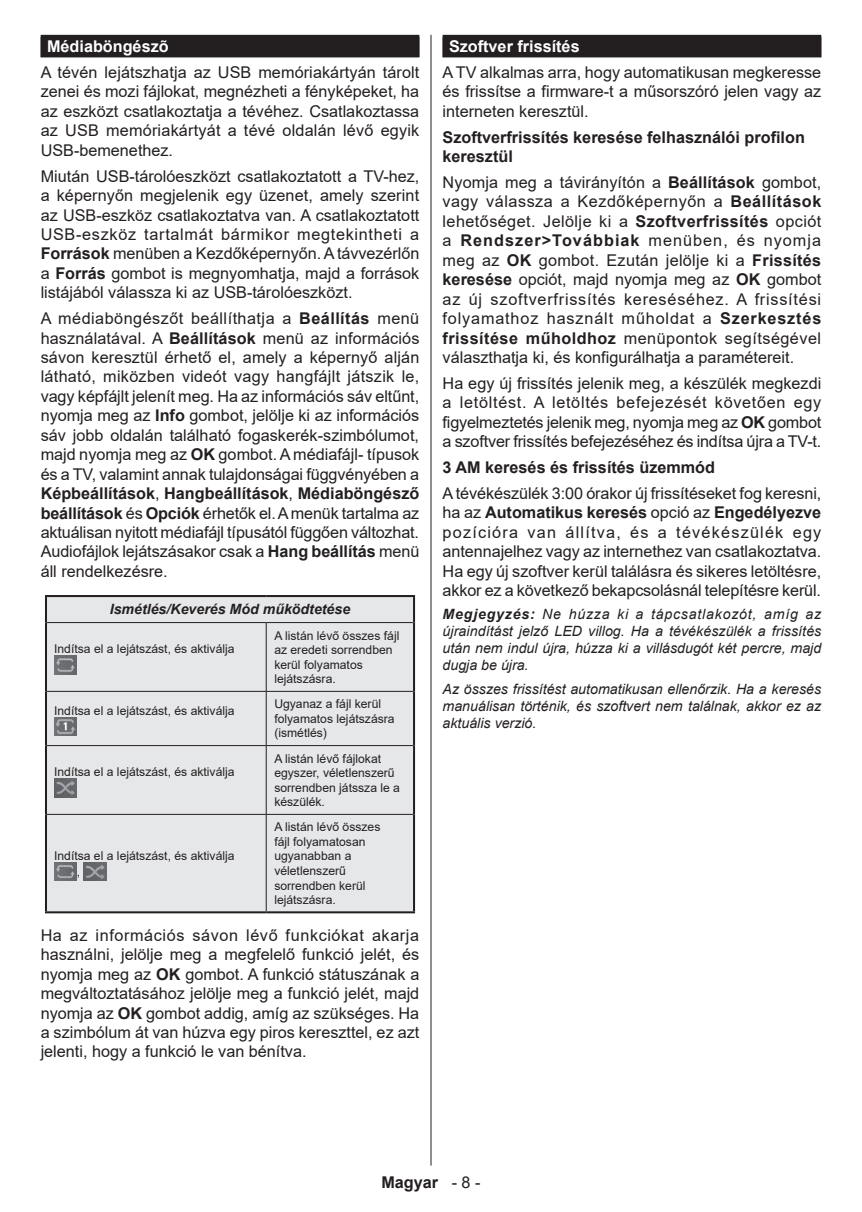
<style>
.page{position:relative;width:862px;height:1212px;background:#fff}
.page>*{position:absolute;margin:0;border:0;box-sizing:border-box;transform-origin:0 0}
.t1{font:16.2px/19.3px "Arial";color:#231f20;text-align:justify}
.t2{font:700 16.2px/19.3px "Arial";color:#231f20}
.t3{font:700 16.2px "Arial";color:#fff}
.t4{font:italic 14.17px/17.1px "Arial";color:#231f20;text-align:justify}
.t5{font:italic 700 14.17px "Arial";color:#231f20}
.t6{font:12.15px/14.6px "Arial";color:#231f20}
.s1{font-weight:700}
.s2{font-weight:400}
</style>
<div class="page">
<hr style="left:430px;top:35px;width:1px;height:1130px;background:#231f20">
<div style="left:41px;top:35px;width:378px;height:22px;background:#231f20"></div>
<div style="left:47px;top:597px;width:366px;height:314px;background:#e6e7e9"></div>
<hr style="left:45px;top:595px;width:221px;height:2px;background:#231f20">
<hr style="left:45px;top:597px;width:2px;height:25px;background:#231f20">
<hr style="left:266px;top:595px;width:149px;height:2px;background:#231f20">
<hr style="left:45px;top:622px;width:2px;height:69px;background:#231f20">
<hr style="left:413px;top:622px;width:2px;height:69px;background:#231f20">
<hr style="left:45px;top:691px;width:2px;height:54px;background:#231f20">
<hr style="left:413px;top:691px;width:2px;height:54px;background:#231f20">
<hr style="left:45px;top:745px;width:2px;height:69px;background:#231f20">
<hr style="left:413px;top:745px;width:2px;height:69px;background:#231f20">
<hr style="left:45px;top:814px;width:2px;height:97px;background:#231f20">
<hr style="left:413px;top:814px;width:2px;height:97px;background:#231f20">
<hr style="left:45px;top:911px;width:221px;height:2px;background:#231f20">
<hr style="left:266px;top:911px;width:149px;height:2px;background:#231f20">
<hr style="left:47px;top:622px;width:219px;height:1px;background:#231f20">
<hr style="left:266px;top:622px;width:147px;height:1px;background:#231f20">
<hr style="left:266px;top:623px;width:1px;height:68px;background:#231f20">
<hr style="left:47px;top:691px;width:219px;height:1px;background:#231f20">
<hr style="left:266px;top:691px;width:147px;height:1px;background:#231f20">
<hr style="left:266px;top:692px;width:1px;height:53px;background:#231f20">
<hr style="left:47px;top:745px;width:219px;height:1px;background:#231f20">
<hr style="left:413px;top:597px;width:2px;height:25px;background:#231f20">
<hr style="left:266px;top:745px;width:147px;height:1px;background:#231f20">
<hr style="left:266px;top:746px;width:1px;height:68px;background:#231f20">
<hr style="left:47px;top:814px;width:219px;height:1px;background:#231f20">
<hr style="left:266px;top:814px;width:147px;height:1px;background:#231f20">
<hr style="left:266px;top:815px;width:1px;height:96px;background:#231f20">
<img style="left:54px;top:656px;width:23px;height:18px">
<img style="left:54px;top:717px;width:23px;height:19px">
<img style="left:54px;top:779px;width:23px;height:18px">
<img style="left:54px;top:862px;width:23px;height:18px">
<img style="left:83px;top:862px;width:23px;height:18px">
<div style="left:442px;top:35px;width:378px;height:22px;background:#231f20"></div>
<p class="t3" style="left:47px;top:35px;width:123px">Médiaböngészõ</p>
<p class="t1" style="left:41px;top:63px;width:380px">A tévén lejátszhatja az USB memóriakártyán tárolt zenei és mozi fájlokat, megnézheti a fényképeket, ha az eszközt csatlakoztatja a tévéhez. Csatlakoztassa az USB memóriakártyát a tévé oldalán lévő egyik USB-bemenethez.</p>
<p class="t1" style="left:41px;top:166px;width:380px">Miután USB-tárolóeszközt csatlakoztatott a TV-hez, a képernyőn megjelenik egy üzenet, amely szerint az USB-eszköz csatlakoztatva van. A csatlakoztatott USB-eszköz tartalmát bármikor megtekintheti a <span class="s1">Források</span> menüben a Kezdőképernyőn. A távvezérlőn a <span class="s1">Forrás</span> gombot is megnyomhatja, majd a források listájából válassza ki az USB-tárolóeszközt.</p>
<p class="t1" style="left:41px;top:309px;width:380px">A médiaböngészőt beállíthatja a <span class="s1">Beállítás</span> menü használatával. A <span class="s1">Beállítások</span> menü az információs sávon keresztül érhető el, amely a képernyő alján látható, miközben videót vagy hangfájlt játszik le, vagy képfájlt jelenít meg. Ha az információs sáv eltűnt, nyomja meg az <span class="s1">Info</span> gombot, jelölje ki az információs sáv jobb oldalán található fogaskerék-szimbólumot, majd nyomja meg az <span class="s1">OK</span> gombot. A médiafájl- típusok és a TV, valamint annak tulajdonságai függvényében a <span class="s1">Képbeállítások</span>, <span class="s1">Hangbeállítások</span>, <span class="s1">Médiaböngésző beállítások</span> és <span class="s1">Opciók</span> érhetők el. A menük tartalma az aktuálisan nyitott médiafájl típusától függően változhat.<br>Audiofájlok lejátszásakor csak a <span class="s1">Hang beállítás</span> menü áll rendelkezésre.</p>
<p class="t5" style="left:110px;top:600px;width:242px">Ismétlés/Keverés Mód működtetése</p>
<p class="t6" style="left:54px;top:642px;width:182px">Indítsa el a lejátszást, és aktiválja</p>
<p class="t6" style="left:274px;top:628px;width:126px">A listán lévő összes fájl az eredeti sorrendben kerül folyamatos lejátszásra.</p>
<p class="t6" style="left:54px;top:703px;width:182px">Indítsa el a lejátszást, és aktiválja</p>
<p class="t6" style="left:274px;top:697px;width:122px">Ugyanaz a fájl kerül folyamatos lejátszásra (ismétlés)</p>
<p class="t6" style="left:54px;top:765px;width:182px">Indítsa el a lejátszást, és aktiválja</p>
<p class="t6" style="left:274px;top:751px;width:127px">A listán lévő fájlokat egyszer, véletlenszerű sorrendben játssza le a készülék.</p>
<p class="t6" style="left:274px;top:820px;width:108px">A listán lévő összes fájl folyamatosan ugyanabban a véletlenszerű sorrendben kerül lejátszásra.</p>
<p class="t1" style="left:41px;top:925px;width:380px">Ha az információs sávon lévő funkciókat akarja használni, jelölje meg a megfelelő funkció jelét, és nyomja meg az <span class="s1">OK</span> gombot. A funkció státuszának a megváltoztatásához jelölje meg a funkció jelét, majd nyomja az <span class="s1">OK</span> gombot addig, amíg az szükséges. Ha a szimbólum át van húzva egy piros kereszttel, ez azt jelenti, hogy a funkció le van bénítva.</p>
<p class="t6" style="left:77px;top:847px;width:159px;line-height:16.2px;text-indent:-23px">Indítsa el a lejátszást, és aktiválja ,</p>
<p class="t3" style="left:448px;top:35px;width:132px">Szoftver frissítés</p>
<p class="t1" style="left:442px;top:63px;width:380px">A TV alkalmas arra, hogy automatikusan megkeresse és frissítse a firmware-t a műsorszóró jelen vagy az interneten keresztül.</p>
<p class="t2" style="left:442px;top:128px;width:363px">Szoftverfrissítés keresése felhasználói profilon keresztül</p>
<p class="t1" style="left:442px;top:173px;width:380px">Nyomja meg a távirányítón a <span class="s1">Beállítások</span> gombot, vagy válassza a Kezdőképernyőn a <span class="s1">Beállítások </span>lehetőséget. Jelölje ki a <span class="s1">Szoftverfrissítés</span> opciót a <span class="s1">Rendszer&gt;Továbbiak</span> menüben, és nyomja meg az <span class="s1">OK</span> gombot. Ezután jelölje ki a <span class="s1">Frissítés keresése</span> opciót, majd nyomja meg az <span class="s1">OK</span> gombot az új szoftverfrissítés kereséséhez. A frissítési folyamathoz használt műholdat a <span class="s1">Szerkesztés frissítése műholdhoz</span> menüpontok segítségével választhatja ki, és konfigurálhatja a paramétereit.</p>
<p class="t1" style="left:442px;top:373px;width:380px">Ha egy új frissítés jelenik meg, a készülék megkezdi a letöltést. A letöltés befejezését követően egy figyelmeztetés jelenik meg, nyomja meg az <span class="s1">OK</span> gombot a szoftver frissítés befejezéséhez és indítsa újra a TV-t.</p>
<p class="t2" style="left:442px;top:458px;width:274px">3 AM keresés és frissítés üzemmód</p>
<p class="t1" style="left:442px;top:483px;width:380px">A tévékészülék 3:00 órakor új frissítéseket fog keresni, ha az <span class="s1">Automatikus keresés</span> opció az <span class="s1">Engedélyezve </span>pozícióra van állítva, és a tévékészülék egy antennajelhez vagy az internethez van csatlakoztatva.<br>Ha egy új szoftver kerül találásra és sikeres letöltésre, akkor ez a következő bekapcsolásnál telepítésre kerül.</p>
<p class="t4" style="left:442px;top:606px;width:380px"><span class="s1">Megjegyzés:</span> Ne húzza ki a tápcsatlakozót, amíg az újraindítást jelző LED villog. Ha a tévékészülék a frissítés után nem indul újra, húzza ki a villásdugót két percre, majd dugja be újra.</p>
<p class="t4" style="left:442px;top:680px;width:380px">Az összes frissítést automatikusan ellenőrzik. Ha a keresés manuálisan történik, és szoftvert nem találnak, akkor ez az aktuális verzió.</p>
<p class="t2" style="left:381px;top:1173px;width:101px">Magyar <span class="s2">- 8 -</span></p>
</div>
